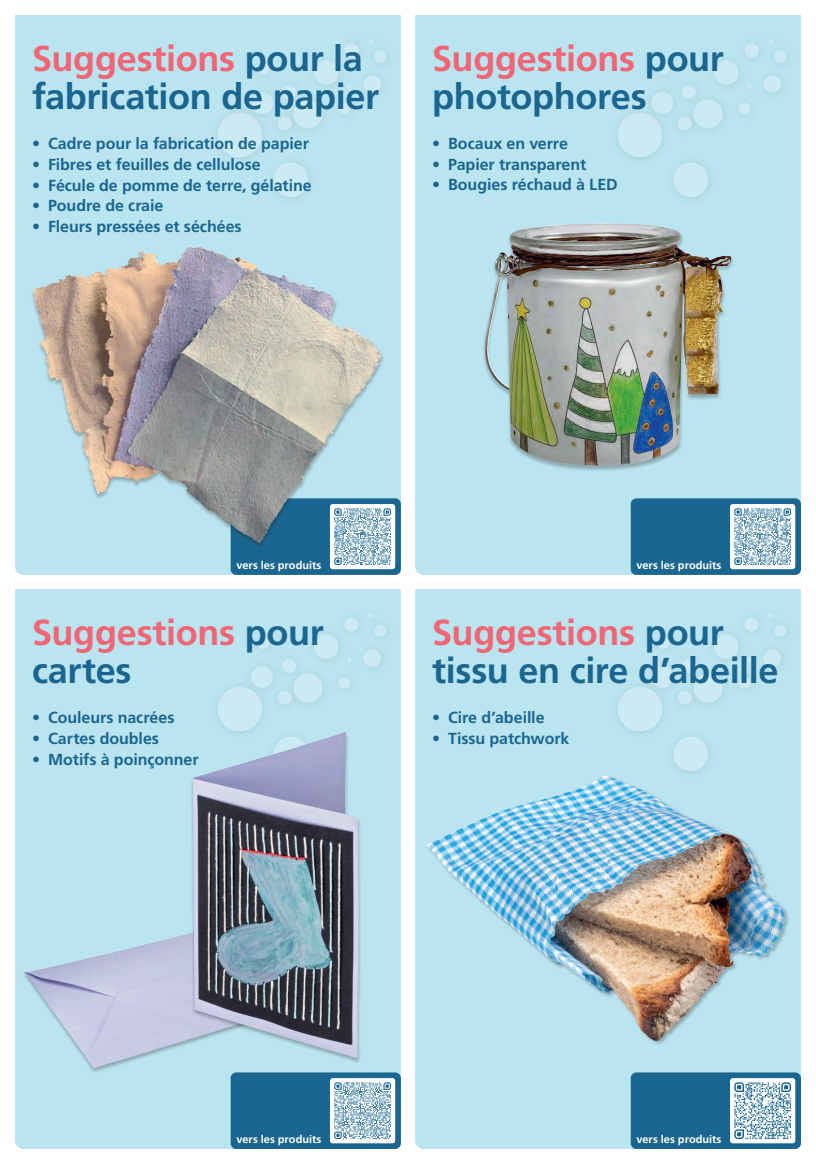
<style>
.page{position:relative;width:816px;height:1164px;background:#fff}
.page>*{position:absolute;margin:0;border:0;box-sizing:border-box;transform-origin:0 0}
.t1{font:700 36px/38px "Frutiger LT Std";letter-spacing:-.01em;color:#1a6690}
.t2{font:700 36px/38px "Frutiger LT Std";letter-spacing:-.005em;color:#f16675}
.t3{font:700 16px "Frutiger LT Std";letter-spacing:-.005em;color:#1a6690}
.t4{font:700 11px "Frutiger LT Std";color:#fff}
.s1{color:#f16675}
.s2{color:#1a6690}
</style>
<div class="page">
<div style="left:15px;top:15px;width:386px;height:560px;background:#bae4ef"></div>
<div style="left:15px;top:589px;width:386px;height:560px;background:#bae4ef"></div>
<div style="left:415px;top:589px;width:385px;height:560px;background:#bae4ef"></div>
<div style="left:415px;top:15px;width:385px;height:560px;background:#bae4ef"></div>
<div style="left:230px;top:498px;width:171px;height:77px;background:#1a6690;border-radius:6px"></div>
<div style="left:330px;top:504px;width:65px;height:65px;background:#fff;border-radius:3px"></div>
<svg style="left:334px;top:508px;width:57px;height:57px"></svg>
<div style="left:230px;top:1072px;width:171px;height:77px;background:#1a6690;border-radius:6px"></div>
<div style="left:330px;top:1078px;width:65px;height:65px;background:#fff;border-radius:3px"></div>
<svg style="left:334px;top:1082px;width:57px;height:57px"></svg>
<div style="left:630px;top:1072px;width:170px;height:77px;background:#1a6690;border-radius:6px"></div>
<div style="left:729px;top:1078px;width:66px;height:65px;background:#fff;border-radius:3px"></div>
<svg style="left:734px;top:1082px;width:56px;height:57px"></svg>
<div style="left:630px;top:498px;width:170px;height:77px;background:#1a6690;border-radius:6px"></div>
<div style="left:729px;top:504px;width:66px;height:65px;background:#fff;border-radius:3px"></div>
<svg style="left:734px;top:508px;width:56px;height:57px"></svg>
<div style="left:209px;top:31px;width:187px;height:177px;background:#bae4ef"></div>
<svg style="left:368px;top:39px;width:5px;height:5px"></svg>
<div style="left:251px;top:92px;width:22px;height:22px;background:#cbeaf3;border-radius:50%"></div>
<div style="left:217px;top:113px;width:45px;height:44px;background:#cbeaf3;border-radius:50%"></div>
<div style="left:277px;top:116px;width:14px;height:15px;background:#cbeaf3;border-radius:50%"></div>
<div style="left:281px;top:85px;width:15px;height:14px;background:#cbeaf3;border-radius:50%"></div>
<div style="left:293px;top:99px;width:29px;height:30px;background:#cbeaf3;border-radius:50%"></div>
<div style="left:257px;top:63px;width:12px;height:12px;background:#cbeaf3;border-radius:50%"></div>
<div style="left:314px;top:60px;width:24px;height:25px;background:#cbeaf3;border-radius:50%"></div>
<div style="left:338px;top:103px;width:12px;height:12px;background:#cbeaf3;border-radius:50%"></div>
<div style="left:363px;top:75px;width:18px;height:18px;background:#cbeaf3;border-radius:50%"></div>
<div style="left:344px;top:43px;width:14px;height:15px;background:#cbeaf3;border-radius:50%"></div>
<div style="left:374px;top:50px;width:12px;height:13px;background:#cbeaf3;border-radius:50%"></div>
<svg style="left:347px;top:84px;width:4px;height:5px"></svg>
<div style="left:273px;top:162px;width:35px;height:35px;background:#cbeaf3;border-radius:50%"></div>
<div style="left:209px;top:605px;width:187px;height:177px;background:#bae4ef"></div>
<svg style="left:368px;top:613px;width:5px;height:5px"></svg>
<div style="left:251px;top:666px;width:22px;height:22px;background:#cbeaf3;border-radius:50%"></div>
<div style="left:217px;top:687px;width:45px;height:44px;background:#cbeaf3;border-radius:50%"></div>
<div style="left:277px;top:690px;width:14px;height:15px;background:#cbeaf3;border-radius:50%"></div>
<div style="left:281px;top:659px;width:15px;height:14px;background:#cbeaf3;border-radius:50%"></div>
<div style="left:293px;top:673px;width:29px;height:30px;background:#cbeaf3;border-radius:50%"></div>
<div style="left:257px;top:637px;width:12px;height:12px;background:#cbeaf3;border-radius:50%"></div>
<div style="left:314px;top:634px;width:24px;height:25px;background:#cbeaf3;border-radius:50%"></div>
<div style="left:338px;top:677px;width:12px;height:12px;background:#cbeaf3;border-radius:50%"></div>
<div style="left:363px;top:649px;width:18px;height:18px;background:#cbeaf3;border-radius:50%"></div>
<div style="left:344px;top:617px;width:14px;height:15px;background:#cbeaf3;border-radius:50%"></div>
<div style="left:374px;top:624px;width:12px;height:13px;background:#cbeaf3;border-radius:50%"></div>
<svg style="left:347px;top:658px;width:4px;height:5px"></svg>
<div style="left:609px;top:605px;width:187px;height:177px;background:#bae4ef"></div>
<svg style="left:769px;top:613px;width:3px;height:5px"></svg>
<div style="left:651px;top:666px;width:22px;height:22px;background:#cbeaf3;border-radius:50%"></div>
<div style="left:617px;top:687px;width:45px;height:44px;background:#cbeaf3;border-radius:50%"></div>
<div style="left:677px;top:690px;width:14px;height:15px;background:#cbeaf3;border-radius:50%"></div>
<div style="left:681px;top:659px;width:14px;height:14px;background:#cbeaf3;border-radius:50%"></div>
<div style="left:693px;top:673px;width:29px;height:30px;background:#cbeaf3;border-radius:50%"></div>
<div style="left:657px;top:637px;width:12px;height:12px;background:#cbeaf3;border-radius:50%"></div>
<div style="left:713px;top:634px;width:25px;height:25px;background:#cbeaf3;border-radius:50%"></div>
<div style="left:738px;top:677px;width:12px;height:12px;background:#cbeaf3;border-radius:50%"></div>
<div style="left:763px;top:649px;width:17px;height:18px;background:#cbeaf3;border-radius:50%"></div>
<div style="left:744px;top:617px;width:14px;height:15px;background:#cbeaf3;border-radius:50%"></div>
<div style="left:773px;top:624px;width:13px;height:13px;background:#cbeaf3;border-radius:50%"></div>
<svg style="left:747px;top:658px;width:4px;height:5px"></svg>
<div style="left:673px;top:736px;width:34px;height:35px;background:#cbeaf3;border-radius:50%"></div>
<div style="left:609px;top:31px;width:187px;height:177px;background:#bae4ef"></div>
<svg style="left:769px;top:39px;width:3px;height:5px"></svg>
<div style="left:651px;top:92px;width:22px;height:22px;background:#cbeaf3;border-radius:50%"></div>
<div style="left:617px;top:113px;width:45px;height:44px;background:#cbeaf3;border-radius:50%"></div>
<div style="left:677px;top:116px;width:14px;height:15px;background:#cbeaf3;border-radius:50%"></div>
<div style="left:681px;top:85px;width:14px;height:14px;background:#cbeaf3;border-radius:50%"></div>
<div style="left:693px;top:99px;width:29px;height:30px;background:#cbeaf3;border-radius:50%"></div>
<div style="left:657px;top:63px;width:12px;height:12px;background:#cbeaf3;border-radius:50%"></div>
<div style="left:713px;top:60px;width:25px;height:25px;background:#cbeaf3;border-radius:50%"></div>
<div style="left:738px;top:103px;width:12px;height:12px;background:#cbeaf3;border-radius:50%"></div>
<div style="left:763px;top:75px;width:17px;height:18px;background:#cbeaf3;border-radius:50%"></div>
<div style="left:744px;top:43px;width:14px;height:15px;background:#cbeaf3;border-radius:50%"></div>
<div style="left:773px;top:50px;width:13px;height:13px;background:#cbeaf3;border-radius:50%"></div>
<svg style="left:747px;top:84px;width:4px;height:5px"></svg>
<div style="left:673px;top:162px;width:34px;height:35px;background:#cbeaf3;border-radius:50%"></div>
<div style="left:31px;top:246px;width:353px;height:303px;background:#231f20;opacity:.3"></div>
<img style="left:61px;top:246px;width:140px;height:34px">
<div style="left:482px;top:223px;width:252px;height:248px;background:#231f20;opacity:.3"></div>
<img style="left:484px;top:223px;width:246px;height:243px">
<div style="left:22px;top:926px;width:284px;height:148px;background:#231f20;opacity:.3"></div>
<img style="left:24px;top:926px;width:279px;height:142px">
<div style="left:190px;top:732px;width:172px;height:332px;background:#231f20;opacity:.3"></div>
<img style="left:193px;top:732px;width:165px;height:326px">
<div style="left:425px;top:775px;width:364px;height:271px;background:#231f20;opacity:.3"></div>
<img style="left:426px;top:776px;width:255px;height:265px">
<h1 class="t1" style="left:32px;top:40px;width:348px"><span class="s1">Suggestions</span> pour la fabrication de papier</h1>
<p class="t3" style="left:32px;top:134px;width:278px">• Cadre pour la fabrication de papier</p>
<p class="t3" style="left:32px;top:155px;width:230px">• Fibres et feuilles de cellulose</p>
<p class="t3" style="left:32px;top:176px;width:281px">• Fécule de pomme de terre, gélatine</p>
<p class="t3" style="left:32px;top:196px;width:133px">• Poudre de craie</p>
<p class="t3" style="left:32px;top:217px;width:211px">• Fleurs pressées et séchées</p>
<h1 class="t1" style="left:432px;top:40px;width:293px"><span class="s1">Suggestions</span> pour photophores</h1>
<p class="t3" style="left:432px;top:134px;width:137px">• Bocaux en verre</p>
<p class="t3" style="left:432px;top:155px;width:156px">• Papier transparent</p>
<p class="t3" style="left:432px;top:176px;width:187px">• Bougies réchaud à LED</p>
<p class="t4" style="left:236px;top:559px;width:86px">vers les produits</p>
<p class="t4" style="left:636px;top:559px;width:86px">vers les produits</p>
<h1 class="t2" style="left:32px;top:614px;width:293px">Suggestions <span class="s2">pour cartes</span></h1>
<h1 class="t1" style="left:432px;top:614px;width:348px"><span class="s1">Suggestions</span> pour tissu en cire d’abeille</h1>
<p class="t3" style="left:32px;top:708px;width:144px">• Couleurs nacrées</p>
<p class="t3" style="left:32px;top:729px;width:128px">• Cartes doubles</p>
<p class="t3" style="left:32px;top:750px;width:168px">• Motifs à poinçonner</p>
<p class="t3" style="left:432px;top:708px;width:114px">• Cire d’abeille</p>
<p class="t3" style="left:432px;top:729px;width:139px">• Tissu patchwork</p>
<p class="t4" style="left:236px;top:1133px;width:86px">vers les produits</p>
<p class="t4" style="left:636px;top:1133px;width:86px">vers les produits</p>
</div>
